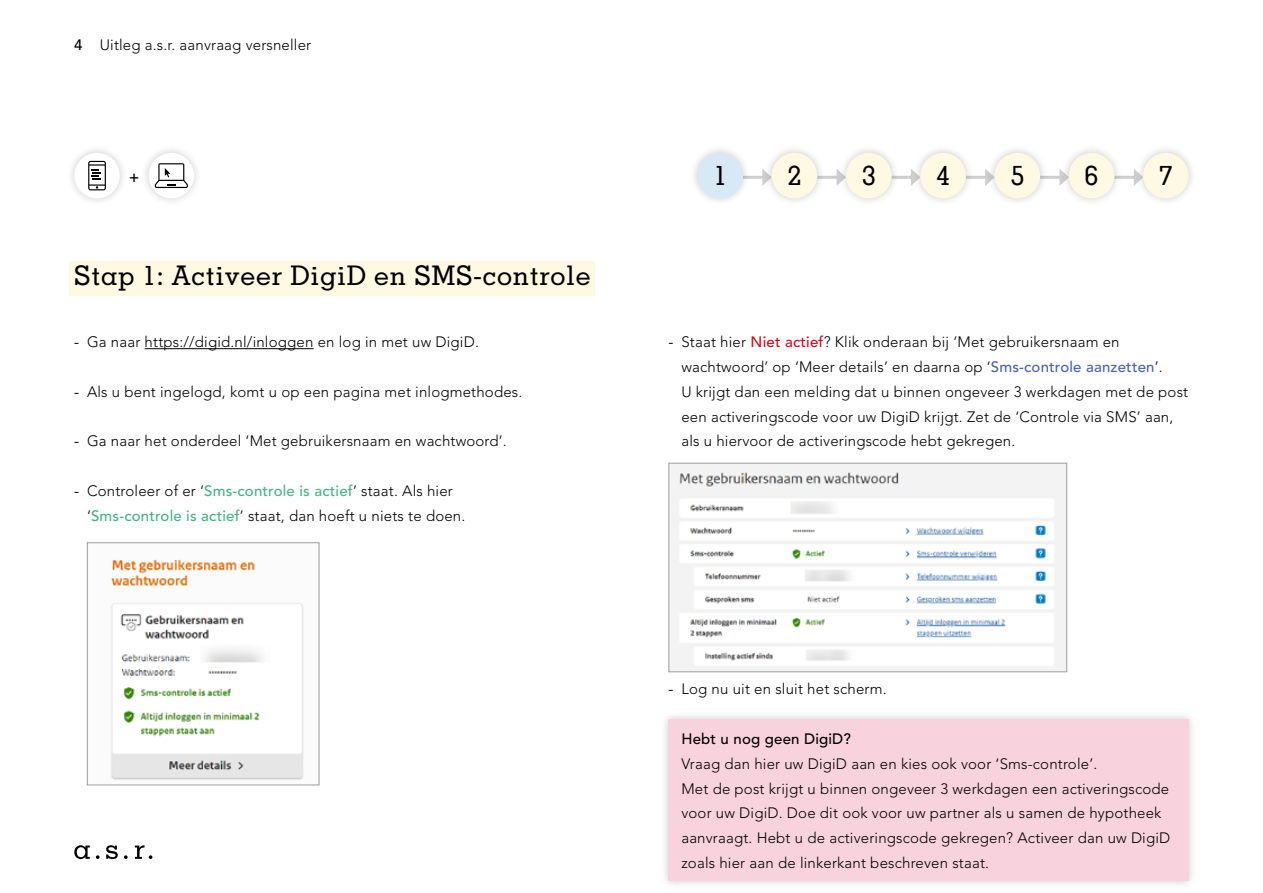
<style>
.page{position:relative;width:1263px;height:893px;background:#fff}
.page>*{position:absolute;margin:0;border:0;box-sizing:border-box;transform-origin:0 0}
.t1{font:500 27px "Memphis LT Std";letter-spacing:.025em;color:#000}
.t2{font:500 18px "Memphis LT Std";color:#000}
.t3{font:300 15px/24.8px "Avenir LT Std";letter-spacing:.01em;color:#000}
.t4{font:500 15px "Avenir LT Std";letter-spacing:.01em;color:#000}
.s1{font-weight:500}
.s2{font-weight:400}
.s3{font-weight:500;color:#4ab286}
.s4{font-weight:500;color:#ce0a1e}
.s5{font-weight:500;color:#4865ae}
</style>
<div class="page">
<div style="left:660px;top:710px;width:537px;height:179px;background:#000;opacity:.2"></div>
<div style="left:669px;top:719px;width:520px;height:161px;background:#f8d3dd"></div>
<div style="left:70px;top:261px;width:525px;height:34px;background:#fff8e3"></div>
<hr style="left:145px;top:348px;width:169px;height:1px;background:#000">
<img style="left:110px;top:559px;width:194px;height:221px">
<div style="left:87px;top:542px;width:232px;height:243px;border:1px solid #9d9d9c"></div>
<img style="left:671px;top:465px;width:394px;height:205px">
<div style="left:669px;top:463px;width:398px;height:209px;border:1px solid #9d9d9c"></div>
<hr style="left:1114px;top:176px;width:22px;height:3px;background:#cecece">
<svg style="left:1134px;top:169px;width:1px;height:17px"></svg>
<hr style="left:1040px;top:176px;width:22px;height:3px;background:#cecece">
<svg style="left:1059px;top:169px;width:1px;height:17px"></svg>
<hr style="left:966px;top:176px;width:22px;height:3px;background:#cecece">
<svg style="left:985px;top:169px;width:1px;height:17px"></svg>
<hr style="left:891px;top:176px;width:22px;height:3px;background:#cecece">
<svg style="left:911px;top:169px;width:1px;height:17px"></svg>
<hr style="left:817px;top:176px;width:22px;height:3px;background:#cecece">
<svg style="left:837px;top:169px;width:1px;height:17px"></svg>
<hr style="left:743px;top:176px;width:22px;height:3px;background:#cecece">
<svg style="left:762px;top:169px;width:1px;height:17px"></svg>
<div style="left:66px;top:144px;width:62px;height:63px;background:#000;opacity:.2"></div>
<div style="left:74px;top:153px;width:46px;height:45px;background:#fff;border-radius:50%"></div>
<svg style="left:88px;top:161px;width:18px;height:29px"></svg>
<div style="left:140px;top:144px;width:62px;height:63px;background:#000;opacity:.2"></div>
<div style="left:149px;top:153px;width:45px;height:45px;background:#fff;border-radius:50%"></div>
<svg style="left:155px;top:163px;width:33px;height:25px"></svg>
<div style="left:1135px;top:144px;width:62px;height:63px;background:#000;opacity:.2"></div>
<div style="left:1143px;top:153px;width:46px;height:45px;background:#fff8e3;border-radius:50%"></div>
<div style="left:1060px;top:144px;width:62px;height:63px;background:#000;opacity:.2"></div>
<div style="left:1069px;top:153px;width:45px;height:45px;background:#fff8e3;border-radius:50%"></div>
<div style="left:986px;top:144px;width:62px;height:63px;background:#000;opacity:.2"></div>
<div style="left:994px;top:153px;width:46px;height:45px;background:#fff8e3;border-radius:50%"></div>
<div style="left:912px;top:144px;width:62px;height:63px;background:#000;opacity:.2"></div>
<div style="left:920px;top:153px;width:46px;height:45px;background:#fff8e3;border-radius:50%"></div>
<div style="left:838px;top:144px;width:61px;height:63px;background:#000;opacity:.2"></div>
<div style="left:846px;top:153px;width:45px;height:45px;background:#fff8e3;border-radius:50%"></div>
<div style="left:763px;top:144px;width:62px;height:63px;background:#000;opacity:.2"></div>
<div style="left:772px;top:153px;width:45px;height:45px;background:#fff8e3;border-radius:50%"></div>
<div style="left:689px;top:144px;width:62px;height:63px;background:#000;opacity:.2"></div>
<div style="left:697px;top:153px;width:46px;height:45px;background:#d7e9f5;border-radius:50%"></div>
<svg style="left:124px;top:855px;width:4px;height:4px"></svg>
<svg style="left:135px;top:845px;width:17px;height:14px"></svg>
<svg style="left:96px;top:855px;width:4px;height:4px"></svg>
<svg style="left:74px;top:845px;width:16px;height:14px"></svg>
<svg style="left:106px;top:845px;width:12px;height:14px"></svg>
<p class="t3" style="left:74px;top:32px;width:238px"><span class="s1">4</span> Uitleg a.s.r. aanvraag versneller</p>
<p class="t2" style="left:129px;top:165px;width:12px">+</p>
<h1 class="t1" style="left:713px;top:159px;width:15px">1</h1>
<h1 class="t1" style="left:788px;top:159px;width:15px">2</h1>
<h1 class="t1" style="left:862px;top:159px;width:15px">3</h1>
<h1 class="t1" style="left:936px;top:159px;width:15px">4</h1>
<h1 class="t1" style="left:1011px;top:159px;width:15px">5</h1>
<h1 class="t1" style="left:1085px;top:159px;width:15px">6</h1>
<h1 class="t1" style="left:1159px;top:159px;width:15px">7</h1>
<h1 class="t1" style="left:74px;top:259px;width:518px">Stap 1: Activeer DigiD en SMS-controle</h1>
<p class="t3" style="left:74px;top:330px;width:406px"><span class="s2">-</span> Ga naar https://digid.nl/inloggen en log in met uw DigiD.</p>
<p class="t3" style="left:74px;top:379px;width:450px"><span class="s2">-</span> Als u bent ingelogd, komt u op een pagina met inlogmethodes.</p>
<p class="t3" style="left:74px;top:429px;width:434px"><span class="s2">-</span> Ga naar het onderdeel ‘Met gebruikersnaam en wachtwoord’.</p>
<p class="t3" style="left:87px;top:478px;width:380px;text-indent:-13px"><span class="s2">-</span> Controleer of er ‘<span class="s3">Sms-controle is actief</span>’ staat. Als hier ‘<span class="s3">Sms-controle is actief</span>’ staat, dan hoeft u niets te doen.</p>
<p class="t3" style="left:681px;top:330px;width:508px;text-indent:-13px"><span class="s2">-</span> Staat hier <span class="s4">Niet actief</span>? Klik onderaan bij ‘Met gebruikersnaam en wachtwoord’ op ‘Meer details’ en daarna op ‘<span class="s5">Sms-controle aanzetten</span>’.<br>U krijgt dan een melding dat u binnen ongeveer 3 werkdagen met de post een activeringscode voor uw DigiD krijgt. Zet de ‘Controle via SMS’ aan, als u hiervoor de activeringscode hebt gekregen.</p>
<p class="t3" style="left:669px;top:677px;width:219px"><span class="s2">-</span> Log nu uit en sluit het scherm.</p>
<p class="t4" style="left:681px;top:730px;width:171px">Hebt u nog geen DigiD?</p>
<p class="t3" style="left:681px;top:751px;width:490px">Vraag dan hier uw DigiD aan en kies ook voor ‘Sms-controle’.<br>Met de post krijgt u binnen ongeveer 3 werkdagen een activeringscode voor uw DigiD. Doe dit ook voor uw partner als u samen de hypotheek aanvraagt. Hebt u de activeringscode gekregen? Activeer dan uw DigiD zoals hier aan de linkerkant beschreven staat.</p>
</div>
